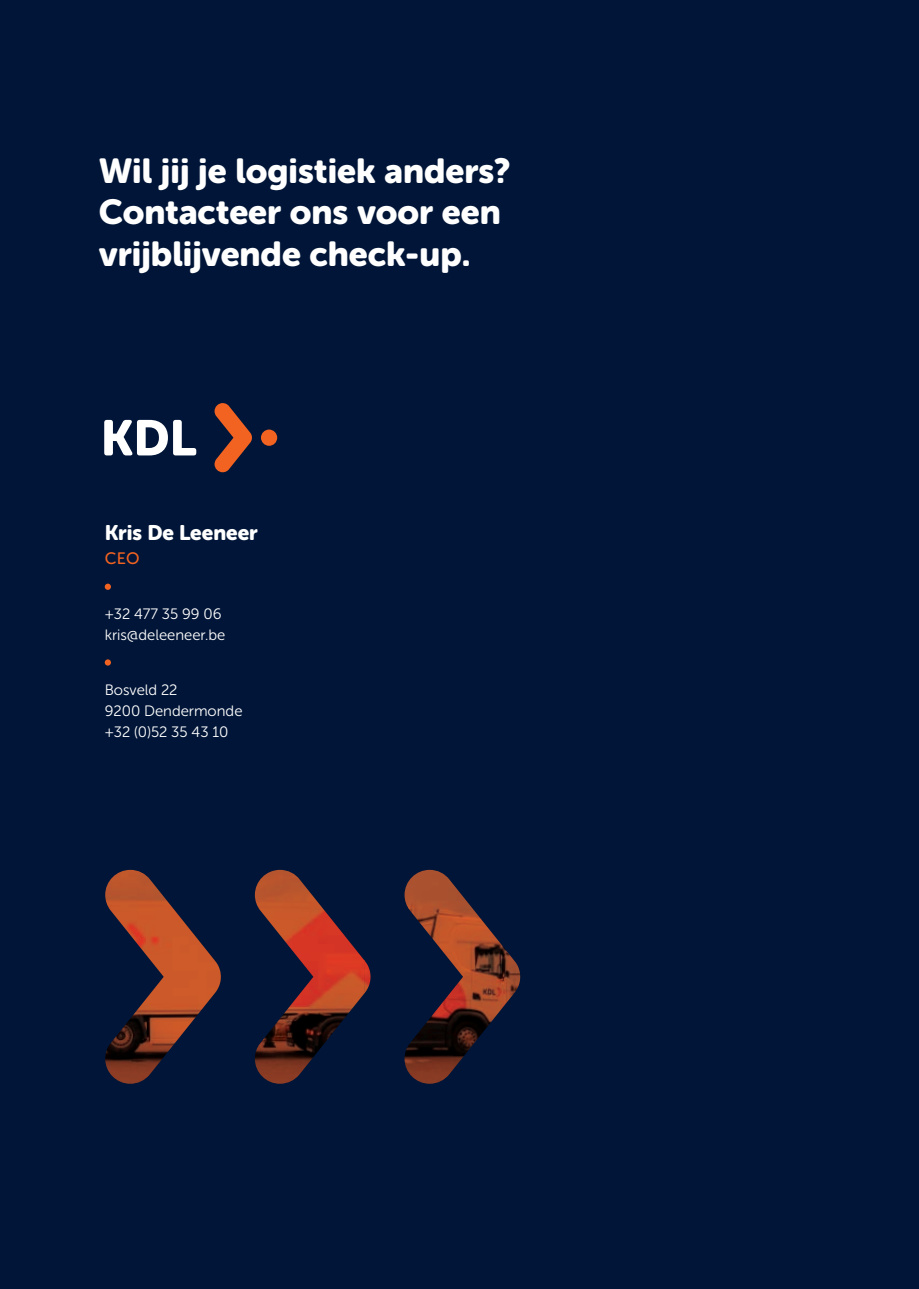
<style>
.page{position:relative;width:919px;height:1289px;background:#fff}
.page>*{position:absolute;margin:0;border:0;box-sizing:border-box;transform-origin:0 0}
.t1{font:34.5px/41.4px "Museo Sans Rounded 900";color:#fff}
.t2{font:21px "Museo Sans Rounded 900";color:#fff}
.t3{font:16.5px "Museo Sans Rounded 500";color:#f26221}
.t4{font:15px/21px "Museo Sans Rounded 300";color:#fff}
</style>
<div class="page">
<div style="left:0;top:0;width:918px;height:1288px;background:#001537"></div>
<svg style="left:105px;top:659px;width:6px;height:6px"></svg>
<div style="left:105px;top:583px;width:6px;height:7px;background:#f26221;border-radius:50%"></div>
<svg style="left:104px;top:420px;width:92px;height:35px"></svg>
<div style="left:261px;top:429px;width:16px;height:17px;background:#f26221;border-radius:50%"></div>
<svg style="left:214px;top:403px;width:38px;height:69px"></svg>
<img style="left:105px;top:869px;width:415px;height:214px">
<h1 class="t1" style="left:99px;top:150px;width:413px">Wil jij je logistiek anders?<br>Contacteer ons voor een vrijblijvende check-up.</h1>
<h2 class="t2" style="left:105px;top:521px;width:154px">Kris De Leeneer</h2>
<p class="t3" style="left:105px;top:549px;width:36px">CEO</p>
<p class="t4" style="left:105px;top:604px;width:122px">+32 477 35 99 06 kris@deleeneer.be</p>
<p class="t4" style="left:105px;top:679px;width:139px">Bosveld 22<br>9200 Dendermonde +32 (0)52 35 43 10</p>
</div>
